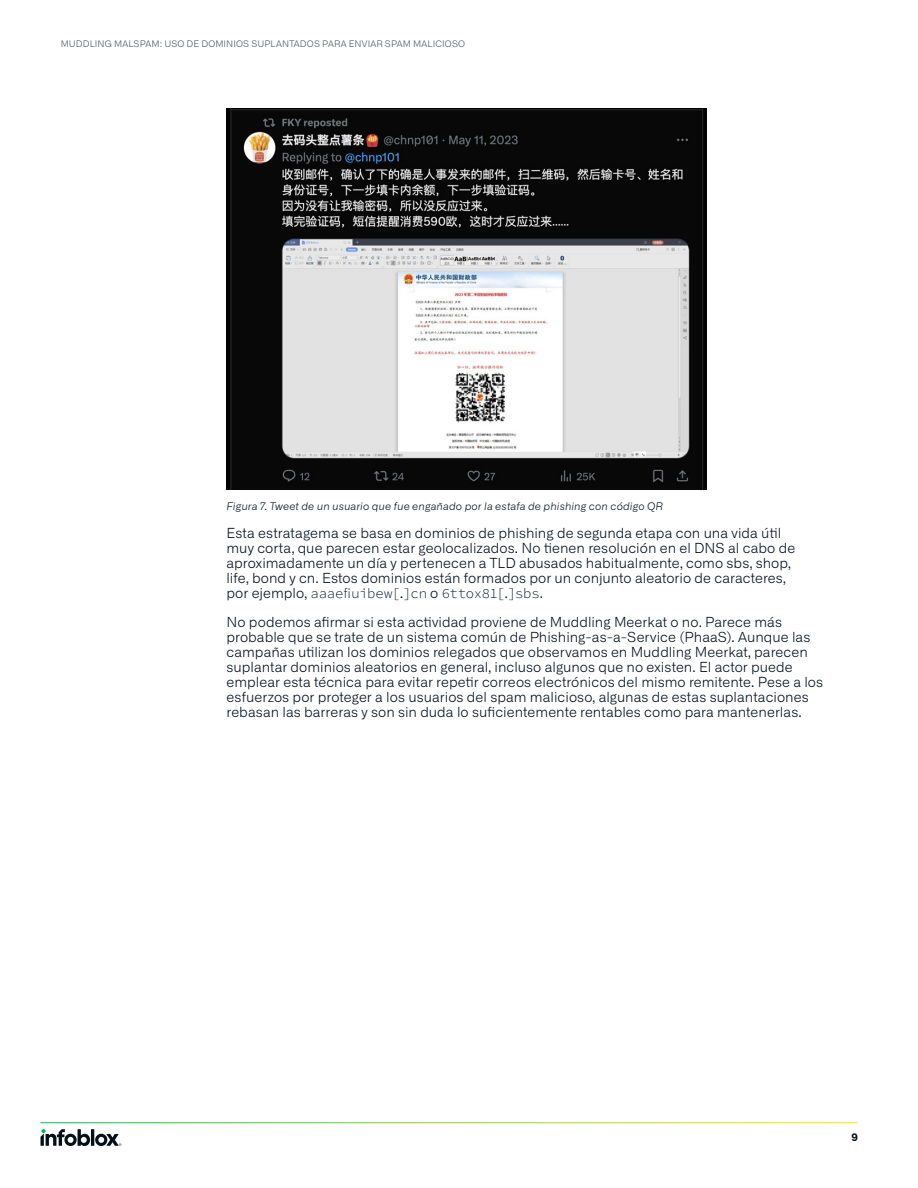
<style>
.page{position:relative;width:918px;height:1188px;background:#fff}
.page>*{position:absolute;margin:0;border:0;box-sizing:border-box;transform-origin:0 0}
.body_text{font:300 13.8px/15px "Alliance No.1";letter-spacing:.005em;color:#030f1e}
.Figure_Caption{font:italic 300 10.5px "Alliance No.1";letter-spacing:.015em;color:#030f1e}
.t1{font:700 10.5px "Alliance No.1";color:#030f1e}
.t2{font:300 9px "Alliance No.1";letter-spacing:.015em;color:#4d515e}
.s1{font-family:"Source Code Pro"}
</style>
<div class="page">
<svg style="left:41px;top:1129px;width:80px;height:17px"></svg>
<img style="left:226px;top:108px;width:480px;height:382px">
<p class="t2" style="left:61px;top:39px;width:406px">MUDDLING MALSPAM: USO DE DOMINIOS SUPLANTADOS PARA ENVIAR SPAM MALICIOSO</p>
<p class="Figure_Caption" style="left:226px;top:500px;width:438px">Figura 7. Tweet de un usuario que fue engañado por la estafa de phishing con código QR</p>
<p class="body_text" style="left:226px;top:526px;width:570px">Esta estratagema se basa en dominios de phishing de segunda etapa con una vida útil muy corta, que parecen estar geolocalizados. No tienen resolución en el DNS al cabo de aproximadamente un día y pertenecen a TLD abusados habitualmente, como sbs, shop, life, bond y cn. Estos dominios están formados por un conjunto aleatorio de caracteres, por ejemplo, <span class="s1">aaaefiuibew[.]cn</span> o <span class="s1">6ttox81[.]sbs</span>.</p>
<p class="body_text" style="left:226px;top:614px;width:598px">No podemos afirmar si esta actividad proviene de Muddling Meerkat o no. Parece más probable que se trate de un sistema común de Phishing-as-a-Service (PhaaS). Aunque las campañas utilizan los dominios relegados que observamos en Muddling Meerkat, parecen suplantar dominios aleatorios en general, incluso algunos que no existen. El actor puede emplear esta técnica para evitar repetir correos electrónicos del mismo remitente. Pese a los esfuerzos por proteger a los usuarios del spam malicioso, algunas de estas suplantaciones rebasan las barreras y son sin duda lo suficientemente rentables como para mantenerlas.</p>
<p class="t1" style="left:851px;top:1130px;width:8px">9</p>
</div>
